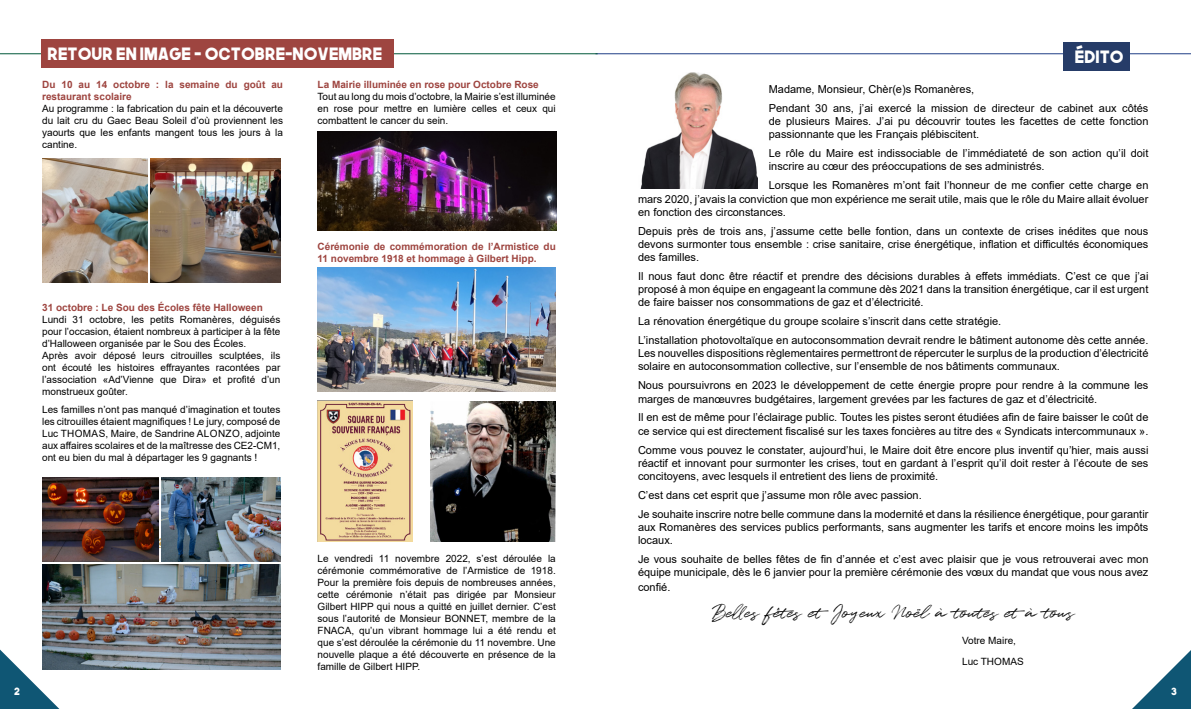
<style>
.page{position:relative;width:1191px;height:709px;background:#fff}
.page>*{position:absolute;margin:0;border:0;box-sizing:border-box;transform-origin:0 0}
.t1{font:19px "Quentin";color:#000}
.t2{font:17px "The Next Font";color:#fff}
.t3{font:11px/13.2px "Arial";color:#000}
.t4{font:10px/12px "Arial";color:#000;text-align:justify}
.t5{font:700 10px/12px "Arial";color:#9e4540}
.t6{font:10px "The Next Font";color:#fff}
</style>
<div class="page">
<svg style="left:0;top:649px;width:68px;height:60px"></svg>
<svg style="left:1132px;top:650px;width:59px;height:59px"></svg>
<img style="left:640px;top:73px;width:117px;height:116px">
<hr style="left:595px;top:53px;width:596px;height:1px;background:#1e3e86">
<div style="left:1062px;top:43px;width:67px;height:28px;background:#263c68"></div>
<svg style="left:158px;top:536px;width:3px;height:17px"></svg>
<hr style="left:0;top:53px;width:597px;height:1px;background:#005839">
<div style="left:42px;top:40px;width:352px;height:28px;background:#9e4540"></div>
<img style="left:317px;top:268px;width:239px;height:123px">
<img style="left:150px;top:159px;width:130px;height:124px">
<img style="left:42px;top:159px;width:105px;height:124px">
<img style="left:42px;top:564px;width:238px;height:105px">
<img style="left:42px;top:477px;width:116px;height:84px">
<img style="left:161px;top:477px;width:119px;height:84px">
<img style="left:318px;top:132px;width:238px;height:98px">
<img style="left:430px;top:401px;width:126px;height:140px">
<img style="left:318px;top:400px;width:94px;height:141px">
<h2 class="t2" style="left:47px;top:42px;width:336px">RETOUR EN IMAGE - OCTOBRE-NOVEMBRE</h2>
<p class="t5" style="left:42px;top:79px;width:242px">Du 10 au 14 octobre : la semaine du goût au restaurant scolaire</p>
<p class="t4" style="left:42px;top:102px;width:242px">Au programme : la fabrication du pain et la découverte du lait cru du Gaec Beau Soleil d’où proviennent les yaourts que les enfants mangent tous les jours à la cantine.</p>
<p class="t5" style="left:317px;top:79px;width:223px">La Mairie illuminée en rose pour Octobre Rose</p>
<p class="t4" style="left:317px;top:90px;width:240px">Tout au long du mois d’octobre, la Mairie s’est illuminée en rose pour mettre en lumière celles et ceux qui combattent le cancer du sein.</p>
<p class="t5" style="left:42px;top:301px;width:222px">31 octobre : Le Sou des Écoles fête Halloween</p>
<p class="t4" style="left:42px;top:313px;width:240px;text-align:left">Lundi 31 octobre, les petits Romanères, déguisés pour l’occasion, étaient nombreux à participer à la fête d’Halloween organisée par le Sou des Écoles.<br>Après avoir déposé leurs citrouilles sculptées, ils ont écouté les histoires effrayantes racontées par l’association «Ad’Vienne que Dira» et profité d’un monstrueux goûter.</p>
<p class="t4" style="left:42px;top:403px;width:240px">Les familles n’ont pas manqué d’imagination et toutes les citrouilles étaient magnifiques ! Le jury, composé de Luc THOMAS, Maire, de Sandrine ALONZO, adjointe aux affaires scolaires et de la maîtresse des CE2-CM1, ont eu bien du mal à départager les 9 gagnants !</p>
<p class="t5" style="left:317px;top:241px;width:240px">Cérémonie de commémoration de l’Armistice du<br>11 novembre 1918 et hommage à Gilbert Hipp.</p>
<p class="t4" style="left:317px;top:552px;width:240px">Le vendredi 11 novembre 2022, s’est déroulée la cérémonie commémorative de l’Armistice de 1918.<br>Pour la première fois depuis de nombreuses années, cette cérémonie n’était pas dirigée par Monsieur Gilbert HIPP qui nous a quitté en juillet dernier. C’est sous l’autorité de Monsieur BONNET, membre de la FNACA, qu’un vibrant hommage lui a été rendu et que s’est déroulée la cérémonie du 11 novembre. Une nouvelle plaque a été découverte en présence de la famille de Gilbert HIPP.</p>
<h2 class="t2" style="left:1075px;top:45px;width:50px">ÉDITO</h2>
<p class="t3" style="left:769px;top:80px;width:381px;line-height:18.9px">Madame, Monsieur, Chèr(e)s Romanères,<br>Pendant 30 ans, j’ai exercé la mission de directeur de cabinet aux côtés</p>
<p class="t3" style="left:769px;top:115px;width:381px">de plusieurs Maires. J’ai pu découvrir toutes les facettes de cette fonction passionnante que les Français plébiscitent.</p>
<p class="t3" style="left:769px;top:147px;width:381px">Le rôle du Maire est indissociable de l’immédiateté de son action qu’il doit inscrire au cœur des préoccupations de ses administrés.</p>
<p class="t3" style="left:638px;top:179px;width:512px;text-align:justify;text-indent:131px">Lorsque les Romanères m’ont fait l’honneur de me confier cette charge en mars 2020, j’avais la conviction que mon expérience me serait utile, mais que le rôle du Maire allait évoluer en fonction des circonstances.</p>
<p class="t3" style="left:638px;top:224px;width:512px;text-align:justify">Depuis près de trois ans, j’assume cette belle fontion, dans un contexte de crises inédites que nous devons surmonter tous ensemble : crise sanitaire, crise énergétique, inflation et difficultés économiques des familles.</p>
<p class="t3" style="left:638px;top:269px;width:512px;text-align:justify">Il nous faut donc être réactif et prendre des décisions durables à effets immédiats. C’est ce que j’ai proposé à mon équipe en engageant la commune dès 2021 dans la transition énergétique, car il est urgent de faire baisser nos consommations de gaz et d’électricité.</p>
<p class="t3" style="left:638px;top:312px;width:512px;line-height:18.9px">La rénovation énergétique du groupe scolaire s’inscrit dans cette stratégie.<br>L’installation photovoltaïque en autoconsommation devrait rendre le bâtiment autonome dès cette année.</p>
<p class="t3" style="left:638px;top:347px;width:512px">Les nouvelles dispositions règlementaires permettront de répercuter le surplus de la production d’électricité solaire en autoconsommation collective, sur l’ensemble de nos bâtiments communaux.</p>
<p class="t3" style="left:638px;top:379px;width:512px">Nous poursuivrons en 2023 le développement de cette énergie propre pour rendre à la commune les marges de manœuvres budgétaires, largement grevées par les factures de gaz et d’électricité.</p>
<p class="t3" style="left:638px;top:411px;width:512px">Il en est de même pour l’éclairage public. Toutes les pistes seront étudiées afin de faire baisser le coût de ce service qui est directement fiscalisé sur les taxes foncières au titre des « Syndicats intercommunaux ».</p>
<p class="t3" style="left:638px;top:443px;width:512px;text-align:justify">Comme vous pouvez le constater, aujourd’hui, le Maire doit être encore plus inventif qu’hier, mais aussi réactif et innovant pour surmonter les crises, tout en gardant à l’esprit qu’il doit rester à l’écoute de ses concitoyens, avec lesquels il entretient des liens de proximité.</p>
<p class="t3" style="left:638px;top:485px;width:512px;line-height:18.9px">C’est dans cet esprit que j’assume mon rôle avec passion.<br>Je souhaite inscrire notre belle commune dans la modernité et dans la résilience énergétique, pour garantir</p>
<p class="t3" style="left:638px;top:520px;width:512px">aux Romanères des services publics performants, sans augmenter les tarifs et encore moins les impôts locaux.</p>
<p class="t3" style="left:638px;top:552px;width:512px">Je vous souhaite de belles fêtes de fin d’année et c’est avec plaisir que je vous retrouverai avec mon équipe municipale, dès le 6 janvier pour la première cérémonie des vœux du mandat que vous nous avez</p>
<p class="t3" style="left:638px;top:580px;width:34px">confié.</p>
<h1 class="t1" style="left:712px;top:599px;width:364px">Belles fêtes etJoyeux Noël à toutes età tous</h1>
<p class="t4" style="left:962px;top:630px;width:63px;line-height:20.7px">Votre Maire,<br>Luc THOMAS</p>
<p class="t6" style="left:14px;top:684px;width:7px">2</p>
<p class="t6" style="left:1171px;top:684px;width:7px">3</p>
</div>
